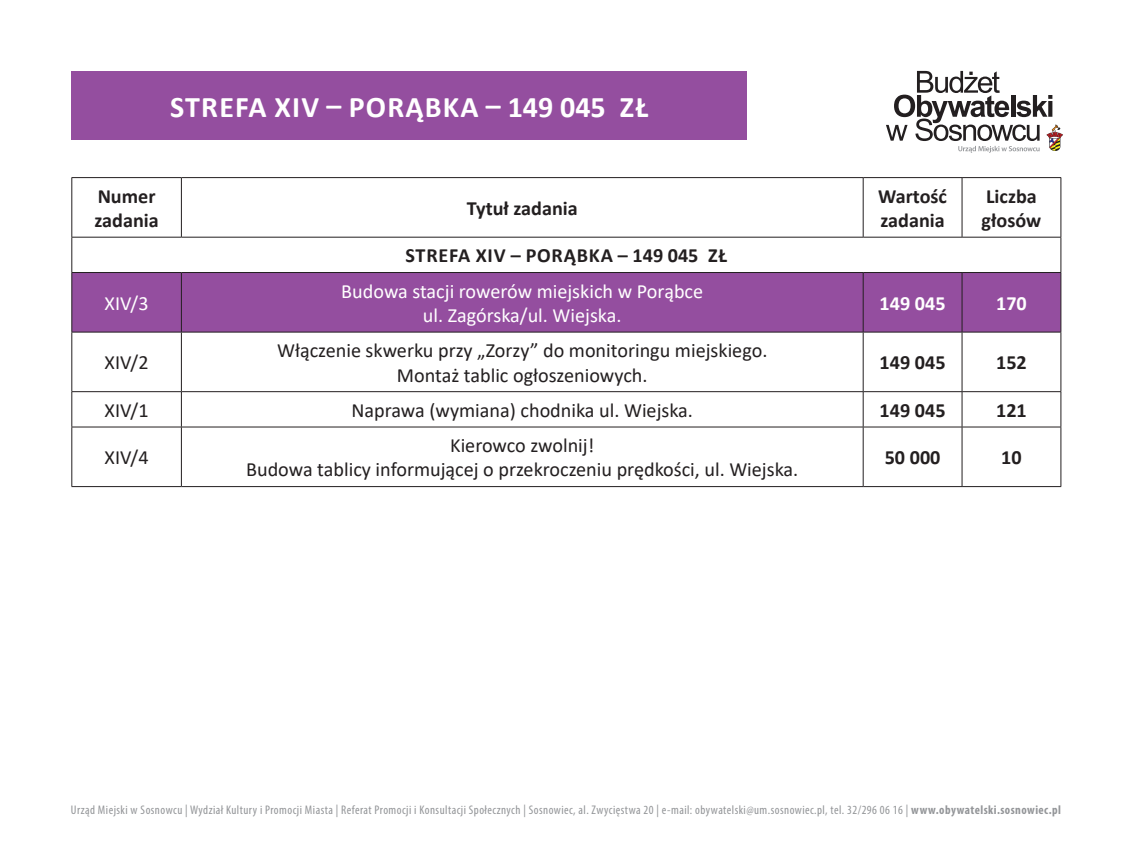
<style>
.page{position:relative;width:1134px;height:851px;background:#fff}
.page>*{position:absolute;margin:0;border:0;box-sizing:border-box;transform-origin:0 0}
.t1{font:700 30px "Calibri";letter-spacing:.04em;color:#fff}
.Styl_akapitowy_1{font:20.12px "Calibri";color:#231f20}
.Styl_akapitowy_1-2{font:700 20.12px/24.2px "Calibri";color:#231f20}
.Styl_akapitowy_1-3{font:20.12px "Calibri";color:#fff}
.Styl_akapitowy_1-4{font:700 20.12px "Calibri";letter-spacing:.04em;color:#231f20}
.Styl_akapitowy_1-5{font:700 20.12px "Calibri";color:#fff}
.t2{font:condensed 12.5px "Myriad Pro";letter-spacing:.035em;color:#939598}
.s1{font-weight:700}
</style>
<div class="page">
<svg style="left:886px;top:71px;width:177px;height:82px"></svg>
<div style="left:71px;top:71px;width:676px;height:69px;background:#944e9f"></div>
<div style="left:72px;top:273px;width:988px;height:59px;background:#944e9f"></div>
<hr style="left:71px;top:177px;width:110px;height:1px;background:#231f20">
<hr style="left:71px;top:178px;width:1px;height:59px;background:#231f20">
<hr style="left:181px;top:177px;width:682px;height:1px;background:#231f20">
<hr style="left:181px;top:178px;width:1px;height:59px;background:#231f20">
<hr style="left:863px;top:177px;width:99px;height:1px;background:#231f20">
<hr style="left:863px;top:178px;width:1px;height:59px;background:#231f20">
<hr style="left:962px;top:177px;width:99px;height:1px;background:#231f20">
<hr style="left:962px;top:178px;width:1px;height:59px;background:#231f20">
<hr style="left:1060px;top:178px;width:1px;height:59px;background:#231f20">
<hr style="left:71px;top:237px;width:110px;height:1px;background:#231f20">
<hr style="left:71px;top:237px;width:1px;height:35px;background:#231f20">
<hr style="left:181px;top:237px;width:682px;height:1px;background:#231f20">
<hr style="left:863px;top:237px;width:99px;height:1px;background:#231f20">
<hr style="left:962px;top:237px;width:99px;height:1px;background:#231f20">
<hr style="left:1060px;top:237px;width:1px;height:35px;background:#231f20">
<hr style="left:71px;top:272px;width:110px;height:1px;background:#231f20">
<hr style="left:71px;top:273px;width:1px;height:59px;background:#231f20">
<hr style="left:181px;top:272px;width:682px;height:1px;background:#231f20">
<hr style="left:181px;top:273px;width:1px;height:59px;background:#231f20">
<hr style="left:863px;top:272px;width:99px;height:1px;background:#231f20">
<hr style="left:863px;top:273px;width:1px;height:59px;background:#231f20">
<hr style="left:962px;top:272px;width:99px;height:1px;background:#231f20">
<hr style="left:962px;top:273px;width:1px;height:59px;background:#231f20">
<hr style="left:1060px;top:273px;width:1px;height:59px;background:#231f20">
<hr style="left:71px;top:332px;width:110px;height:1px;background:#231f20">
<hr style="left:71px;top:332px;width:1px;height:59px;background:#231f20">
<hr style="left:181px;top:332px;width:682px;height:1px;background:#231f20">
<hr style="left:181px;top:332px;width:1px;height:59px;background:#231f20">
<hr style="left:863px;top:332px;width:99px;height:1px;background:#231f20">
<hr style="left:863px;top:332px;width:1px;height:59px;background:#231f20">
<hr style="left:962px;top:332px;width:99px;height:1px;background:#231f20">
<hr style="left:962px;top:332px;width:1px;height:59px;background:#231f20">
<hr style="left:1060px;top:332px;width:1px;height:59px;background:#231f20">
<hr style="left:71px;top:391px;width:110px;height:1px;background:#231f20">
<hr style="left:71px;top:392px;width:1px;height:34px;background:#231f20">
<hr style="left:181px;top:391px;width:682px;height:1px;background:#231f20">
<hr style="left:181px;top:392px;width:1px;height:34px;background:#231f20">
<hr style="left:863px;top:391px;width:99px;height:1px;background:#231f20">
<hr style="left:863px;top:392px;width:1px;height:34px;background:#231f20">
<hr style="left:962px;top:391px;width:99px;height:1px;background:#231f20">
<hr style="left:962px;top:392px;width:1px;height:34px;background:#231f20">
<hr style="left:1060px;top:392px;width:1px;height:34px;background:#231f20">
<hr style="left:71px;top:426px;width:110px;height:1px;background:#231f20">
<hr style="left:71px;top:427px;width:1px;height:59px;background:#231f20">
<hr style="left:181px;top:426px;width:682px;height:1px;background:#231f20">
<hr style="left:181px;top:427px;width:1px;height:59px;background:#231f20">
<hr style="left:863px;top:426px;width:99px;height:1px;background:#231f20">
<hr style="left:863px;top:427px;width:1px;height:59px;background:#231f20">
<hr style="left:962px;top:426px;width:99px;height:1px;background:#231f20">
<hr style="left:962px;top:427px;width:1px;height:59px;background:#231f20">
<hr style="left:1060px;top:427px;width:1px;height:59px;background:#231f20">
<hr style="left:71px;top:486px;width:110px;height:1px;background:#231f20">
<hr style="left:181px;top:486px;width:682px;height:1px;background:#231f20">
<hr style="left:863px;top:486px;width:99px;height:1px;background:#231f20">
<hr style="left:962px;top:486px;width:99px;height:1px;background:#231f20">
<p class="t1" style="left:170px;top:86px;width:480px">STREFA XIV – PORĄBKA – 149 045 ZŁ</p>
<p class="Styl_akapitowy_1-2" style="left:94px;top:184px;width:66px">Numer zadania</p>
<p class="Styl_akapitowy_1-2" style="left:467px;top:196px;width:113px">Tytuł zadania</p>
<p class="Styl_akapitowy_1-3" style="left:105px;top:289px;width:45px">XIV/3</p>
<p class="Styl_akapitowy_1" style="left:105px;top:349px;width:45px">XIV/2</p>
<p class="Styl_akapitowy_1-4" style="left:405px;top:241px;width:323px">STREFA XIV – PORĄBKA – 149 045 ZŁ</p>
<p class="Styl_akapitowy_1-3" style="left:341px;top:277px;width:363px">Budowa stacji rowerów miejskich w Porąbce</p>
<p class="Styl_akapitowy_1-3" style="left:423px;top:301px;width:200px">ul. Zagórska/ul. Wiejska.</p>
<p class="Styl_akapitowy_1" style="left:277px;top:336px;width:492px">Włączenie skwerku przy „Zorzy” do monitoringu miejskiego.</p>
<p class="Styl_akapitowy_1" style="left:397px;top:361px;width:252px">Montaż tablic ogłoszeniowych.</p>
<p class="Styl_akapitowy_1-2" style="left:878px;top:184px;width:70px">Wartość</p>
<p class="Styl_akapitowy_1-2" style="left:880px;top:208px;width:66px">zadania</p>
<p class="Styl_akapitowy_1-2" style="left:982px;top:184px;width:61px">Liczba głosów</p>
<p class="Styl_akapitowy_1-5" style="left:880px;top:289px;width:67px">149 045</p>
<p class="Styl_akapitowy_1-5" style="left:996px;top:289px;width:32px">170</p>
<p class="Styl_akapitowy_1-2" style="left:880px;top:350px;width:67px">149 045</p>
<p class="Styl_akapitowy_1-2" style="left:996px;top:350px;width:32px">152</p>
<p class="Styl_akapitowy_1" style="left:105px;top:396px;width:45px">XIV/1</p>
<p class="Styl_akapitowy_1" style="left:351px;top:396px;width:343px">Naprawa (wymiana) chodnika ul. Wiejska.</p>
<p class="Styl_akapitowy_1-2" style="left:880px;top:398px;width:67px">149 045</p>
<p class="Styl_akapitowy_1-2" style="left:996px;top:398px;width:32px">121</p>
<p class="Styl_akapitowy_1" style="left:105px;top:443px;width:45px">XIV/4</p>
<p class="Styl_akapitowy_1" style="left:450px;top:431px;width:146px">Kierowco zwolnij!</p>
<p class="Styl_akapitowy_1" style="left:246px;top:456px;width:554px">Budowa tablicy informującej o przekroczeniu prędkości, ul. Wiejska.</p>
<p class="Styl_akapitowy_1-2" style="left:885px;top:445px;width:57px">50 000</p>
<p class="Styl_akapitowy_1-2" style="left:1001px;top:445px;width:22px">10</p>
<p class="t2" style="left:71px;top:802px;width:992px">Urząd Miejski w Sosnowcu | Wydział Kultury i Promocji Miasta | Referat Promocji i Konsultacji Społecznych | Sosnowiec, al. Zwycięstwa 20 | e-mail: obywatelski@um.sosnowiec.pl, tel. 32/296 06 16 | <span class="s1">www.obywatelski.sosnowiec.pl</span></p>
</div>
